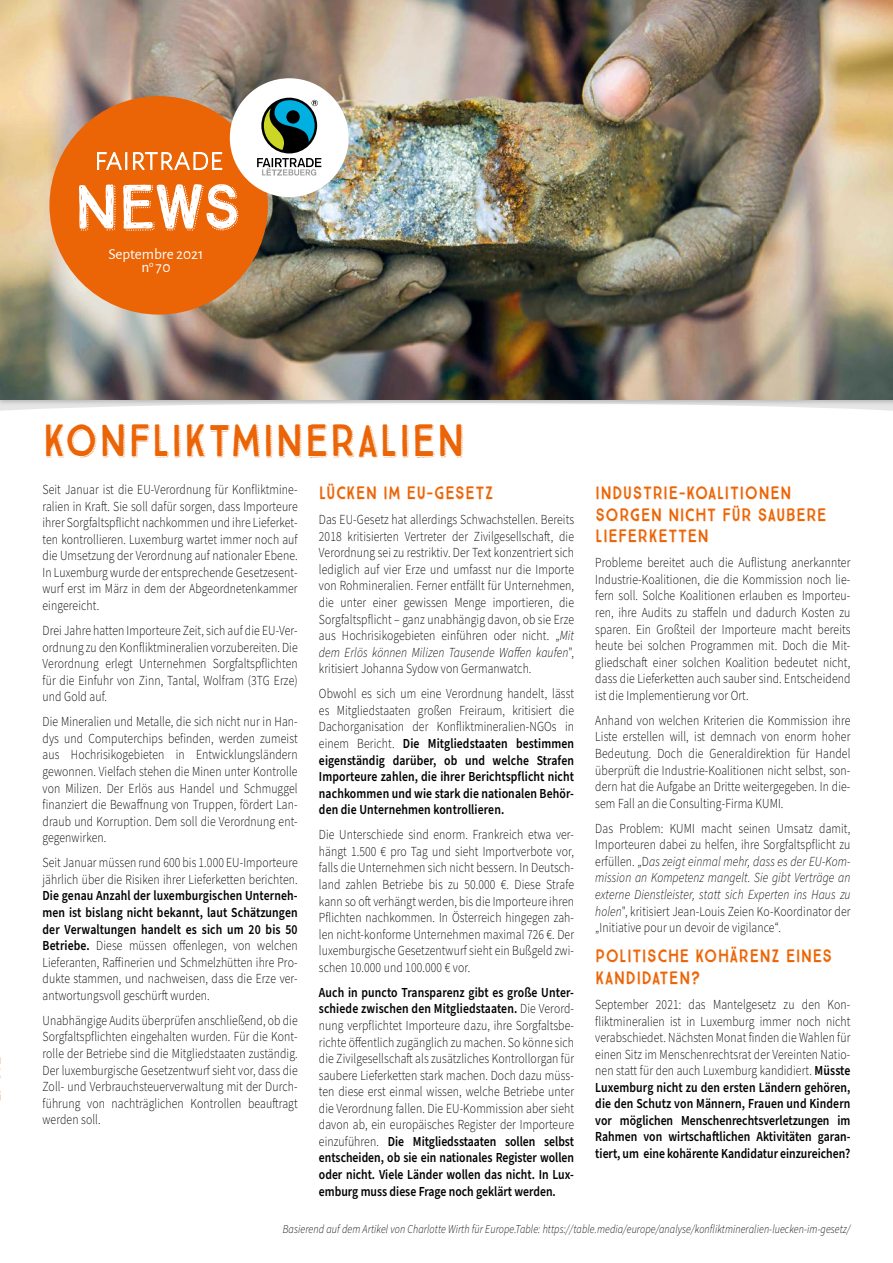
<style>
.page{position:relative;width:893px;height:1263px;background:#fff}
.page>*{position:absolute;margin:0;border:0;box-sizing:border-box;transform-origin:0 0}
.t1{font:45px "True North Dots";letter-spacing:.01em;color:#eb6507;scale:.85 1}
.t2{font:18px/21.6px "True North Dots";letter-spacing:.01em;color:#eb6507;scale:.85 1}
.t3{font:15.3px/13.2px "Alegreya Sans";color:#fff;text-align:center}
.t4{font:300 13.8px/16.5px "Source Sans Pro";letter-spacing:.01em;color:#000;text-align:justify;scale:.85 1}
.t5{font:600 13.8px/16.5px "Source Sans Pro";color:#000;text-align:justify;scale:.85 1}
.t6{font:italic 300 12px "Source Sans Pro";letter-spacing:.01em;color:#000;scale:.85 1}
.s1{font-weight:600}
.s2{font-style:italic}
.s3{font-weight:300}
</style>
<div class="page">
<svg style="left:0;top:407px;width:893px;height:4px"></svg>
<img style="left:0;top:0;width:893px;height:400px">
<div style="left:49px;top:96px;width:219px;height:219px;background:#eb6507;border-radius:50%"></div>
<svg style="left:97px;top:151px;width:126px;height:20px"></svg>
<svg style="left:79px;top:184px;width:159px;height:47px"></svg>
<div style="left:230px;top:78px;width:119px;height:119px;background:#fff;border-radius:50%"></div>
<svg style="left:257px;top:98px;width:64px;height:78px"></svg>
<p class="t3" style="left:109px;top:247px;width:97px">Septembre 2021 n<sup>o</sup> 70</p>
<h1 class="t1" style="left:43px;top:414px;width:499px">KONFLIKTMINERALIEN</h1>
<p class="t4" style="left:43px;top:482px;width:302px">Seit Januar ist die EU-Verordnung für Konfliktmine&shy;ralien in Kraft. Sie soll dafür sorgen, dass Importeure ihrer Sorgfaltspflicht nachkommen und ihre Lieferket&shy;ten kontrollieren. Luxemburg wartet immer noch auf die Umsetzung der Verordnung auf nationaler Ebene.<br>In Luxemburg wurde der entsprechende Gesetzesent&shy;wurf erst im März in dem der Abgeordnetenkammer eingereicht.</p>
<p class="t4" style="left:43px;top:623px;width:302px">Drei Jahre hatten Importeure Zeit, sich auf die EU-Ver&shy;ordnung zu den Konfliktmineralien vorzubereiten. Die Verordnung erlegt Unternehmen Sorgfaltspflichten für die Einfuhr von Zinn, Tantal, Wolfram (3TG Erze) und Gold auf.</p>
<p class="t4" style="left:43px;top:714px;width:302px">Die Mineralien und Metalle, die sich nicht nur in Han&shy;dys und Computerchips befinden, werden zumeist aus Hochrisikogebieten in Entwicklungsländern gewonnen. Vielfach stehen die Minen unter Kontrolle von Milizen. Der Erlös aus Handel und Schmuggel finanziert die Bewaffnung von Truppen, fördert Lan&shy;draub und Korruption. Dem soll die Verordnung ent&shy;gegenwirken.</p>
<p class="t4" style="left:43px;top:855px;width:302px">Seit Januar müssen rund 600 bis 1.000 EU-Importeure jährlich über die Risiken ihrer Lieferketten berichten.</p>
<p class="t4" style="left:43px;top:888px;width:302px"><span class="s1">Die genau Anzahl der luxemburgischen Unterneh&shy;men ist bislang nicht bekannt, laut Schätzungen der Verwaltungen handelt es sich um 20 bis 50<br>Betriebe.</span> Diese müssen offenlegen, von welchen Lieferanten, Raffinerien und Schmelzhütten ihre Pro&shy;dukte stammen, und nachweisen, dass die Erze ver&shy;antwortungsvoll geschürft wurden.</p>
<p class="t4" style="left:43px;top:1012px;width:302px">Unabhängige Audits überprüfen anschließend, ob die Sorgfaltspflichten eingehalten wurden. Für die Kont&shy;rolle der Betriebe sind die Mitgliedstaaten zuständig.<br>Der luxemburgische Gesetzentwurf sieht vor, dass die Zoll- und Verbrauchsteuerverwaltung mit der Durch&shy;führung von nachträglichen Kontrollen beauftragt werden soll.</p>
<h2 class="t2" style="left:319px;top:482px;width:207px">LÜCKEN IM EU-GESETZ</h2>
<p class="t4" style="left:319px;top:512px;width:302px">Das EU-Gesetz hat allerdings Schwachstellen. Bereits 2018 kritisierten Vertreter der Zivilgesellschaft, die Verordnung sei zu restriktiv. Der Text konzentriert sich lediglich auf vier Erze und umfasst nur die Importe von Rohmineralien. Ferner entfällt für Unternehmen, die unter einer gewissen Menge importieren, die Sorgfaltspflicht – ganz unabhängig davon, ob sie Erze aus Hochrisikogebieten einführen oder nicht. „<span class="s2">Mit dem Erlös können Milizen Tausende Waffen kaufen</span>", kritisiert Johanna Sydow von Germanwatch.</p>
<p class="t5" style="left:319px;top:686px;width:302px"><span class="s3">Obwohl es sich um eine Verordnung handelt, lässt es Mitgliedstaaten großen Freiraum, kritisiert die Dachorganisation der Konfliktmineralien-NGOs in einem Bericht.</span> Die Mitgliedstaaten bestimmen eigenständig darüber, ob und welche Strafen Importeure zahlen, die ihrer Berichtspflicht nicht nachkommen und wie stark die nationalen Behör&shy;den die Unternehmen kontrollieren.</p>
<p class="t4" style="left:319px;top:827px;width:302px">Die Unterschiede sind enorm. Frankreich etwa ver&shy;hängt 1.500 € pro Tag und sieht Importverbote vor, falls die Unternehmen sich nicht bessern. In Deutsch&shy;land zahlen Betriebe bis zu 50.000 €. Diese Strafe kann so oft verhängt werden, bis die Importeure ihren Pflichten nachkommen. In Österreich hingegen zah&shy;len nicht-konforme Unternehmen maximal 726 €. Der luxemburgische Gesetzentwurf sieht ein Bußgeld zwi&shy;schen 10.000 und 100.000 € vor.</p>
<p class="t4" style="left:319px;top:984px;width:302px"><span class="s1">Auch in puncto Transparenz gibt es große Unter&shy;schiede zwischen den Mitgliedstaaten.</span> Die Verord&shy;nung verpflichtet Importeure dazu, ihre Sorgfaltsbe&shy;richte öffentlich zugänglich zu machen. So könne sich die Zivilgesellschaft als zusätzliches Kontrollorgan für saubere Lieferketten stark machen. Doch dazu müss&shy;ten diese erst einmal wissen, welche Betriebe unter die Verordnung fallen. Die EU-Kommission aber sieht davon ab, ein europäisches Register der Importeure einzuführen. <span class="s1">Die Mitgliedsstaaten sollen selbst entscheiden, ob sie ein nationales Register wollen oder nicht. Viele Länder wollen das nicht. In Lux&shy;emburg muss diese Frage noch geklärt werden.</span></p>
<h2 class="t2" style="left:595px;top:482px;width:274px">INDUSTRIE-KOALITIONEN<br>SORGEN NICHT FÜR SAUBERE<br>LIEFERKETTEN</h2>
<p class="t4" style="left:595px;top:555px;width:302px">Probleme bereitet auch die Auflistung anerkannter Industrie-Koalitionen, die die Kommission noch lie&shy;fern soll. Solche Koalitionen erlauben es Importeu&shy;ren, ihre Audits zu staffeln und dadurch Kosten zu sparen. Ein Großteil der Importeure macht bereits heute bei solchen Programmen mit. Doch die Mit&shy;gliedschaft einer solchen Koalition bedeutet nicht, dass die Lieferketten auch sauber sind. Entscheidend ist die Implementierung vor Ort.</p>
<p class="t4" style="left:595px;top:712px;width:302px">Anhand von welchen Kriterien die Kommission ihre Liste erstellen will, ist demnach von enorm hoher Bedeutung. Doch die Generaldirektion für Handel überprüft die Industrie-Koalitionen nicht selbst, son&shy;dern hat die Aufgabe an Dritte weitergegeben. In die&shy;sem Fall an die Consulting-Firma KUMI.</p>
<p class="t4" style="left:595px;top:820px;width:302px">Das Problem: KUMI macht seinen Umsatz damit, Importeuren dabei zu helfen, ihre Sorgfaltspflicht zu erfüllen. „D<span class="s2">as zeigt einmal mehr, dass es der EU-Kom&shy;mission an Kompetenz mangelt. Sie gibt Verträge an externe Dienstleister, statt sich Experten ins Haus zu holen</span>", kritisiert Jean-Louis Zeien Ko-Koordinator der „Initiative pour un devoir de vigilance“.</p>
<h2 class="t2" style="left:595px;top:945px;width:280px">POLITISCHE KOHÄRENZ EINES<br>KANDIDATEN?</h2>
<p class="t5" style="left:595px;top:996px;width:302px"><span class="s3">September 2021: das Mantelgesetz zu den Kon&shy;fliktmineralien ist in Luxemburg immer noch nicht verabschiedet. Nächsten Monat finden die Wahlen für einen Sitz im Menschenrechtsrat der Vereinten Natio&shy;nen statt für den auch Luxemburg kandidiert.</span> Müsste Luxemburg nicht zu den ersten Ländern gehören, die den Schutz von Männern, Frauen und Kindern vor möglichen Menschenrechtsverletzungen im Rahmen von wirtschaftlichen Aktivitäten garan&shy;tiert, um eine kohärente Kandidatur einzureichen?</p>
<p class="t6" style="left:283px;top:1221px;width:669px">Basierend auf dem Artikel von Charlotte Wirth für Europe.Table: https://table.media/europe/analyse/konfliktmineralien-luecken-im-gesetz/</p>
</div>
